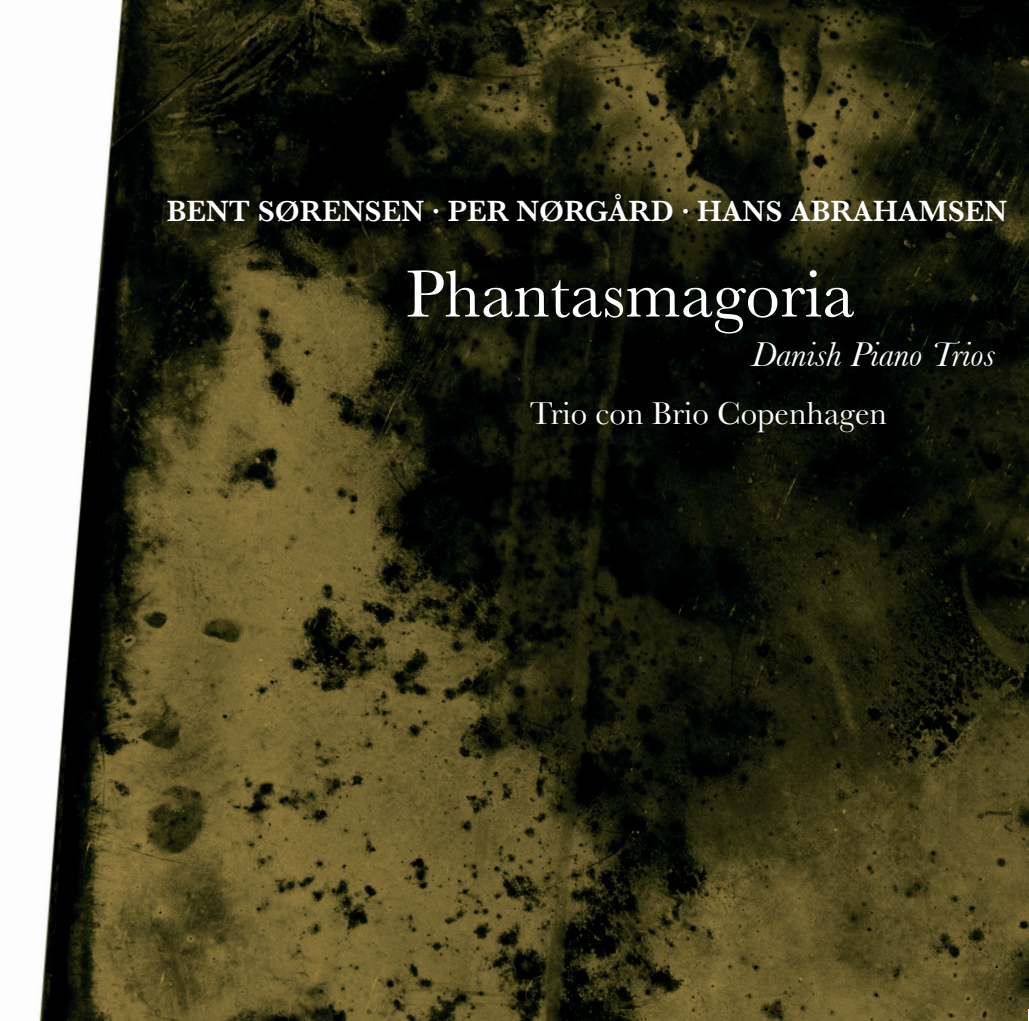
<style>
.page{position:relative;width:1029px;height:1021px;background:#fff}
.page>*{position:absolute;margin:0;border:0;box-sizing:border-box;transform-origin:0 0}
.t1{font:69px "Baskerville";color:#fff}
.t2{font:italic 36px "Baskerville";color:#fff}
.t3{font:33px "Baskerville";color:#fff}
.t4{font:600 30px "Baskerville";color:#fff}
</style>
<div class="page">
<img style="left:39px;top:0;width:990px;height:1020px">
<p class="t4" style="left:167px;top:193px;width:842px">BENT SØRENSEN · PER NØRGÅRD · HANS ABRAHAMSEN</p>
<h1 class="t1" style="left:405px;top:253px;width:451px">Phantasmagoria</h1>
<p class="t2" style="left:752px;top:333px;width:245px">Danish Piano Trios</p>
<p class="t3" style="left:530px;top:394px;width:359px">Trio con Brio Copenhagen</p>
</div>
